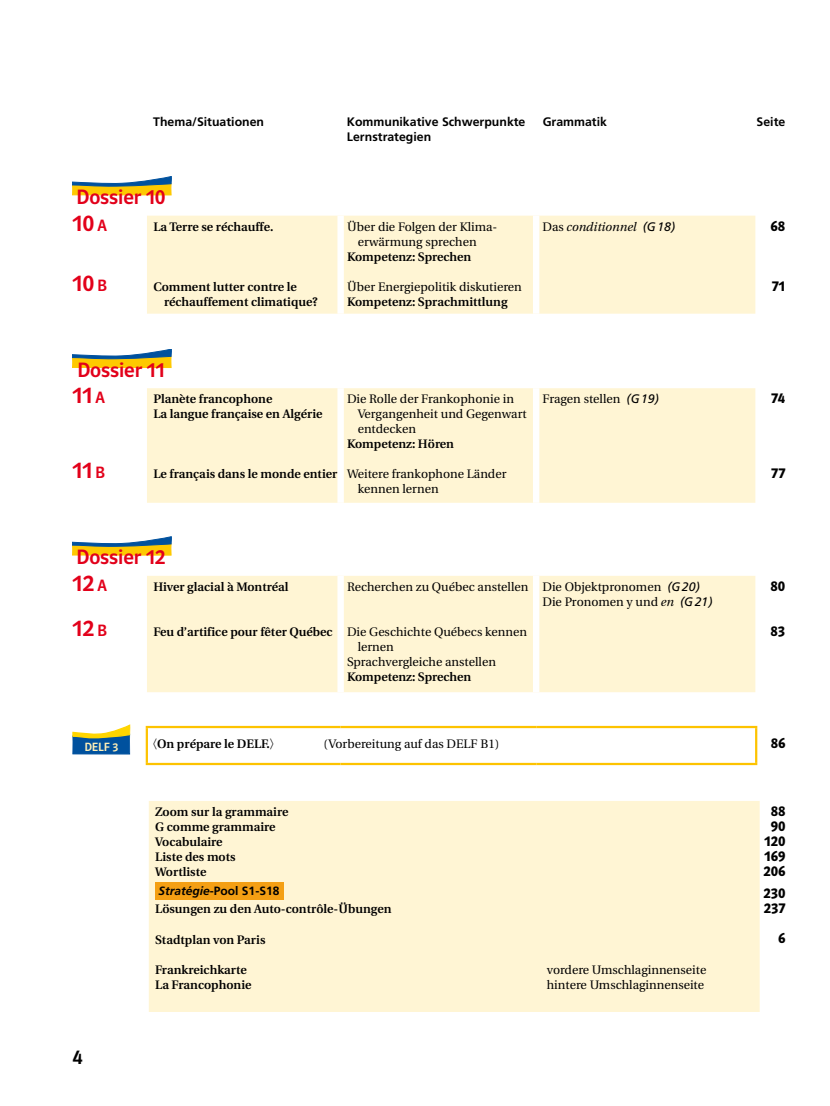
<style>
.page{position:relative;width:830px;height:1106px;background:#fff}
.page>*{position:absolute;margin:0;border:0;box-sizing:border-box;transform-origin:0 0}
.t1{font:24px/45px "Polo ST11 K Krftg";color:#e2001a}
.t2{font:21px "Polo ST11 K Krftg";color:#000}
.t3{font:20.85px "Polo ST11 K Krftg";letter-spacing:-.005em;color:#e2001a}
.t4{font:15px/15px "Polo ST11 K Hfett";color:#000;text-align:center}
.t5{font:600 12.3px/15px "Utopia";color:#000}
.t6{font:12.3px/15px "Utopia";color:#000}
.t7{font:700 12.3px/15px "Frutiger LT";color:#000}
.t8{font:italic 12.3px "Utopia";color:#000}
.t9{font:700 12px "Frutiger LT";color:#000}
.t10{font:12px "Polo ST11 K Krftg";color:#ffefb6}
.s1{font-size:21.6px}
.s2{font-size:16.5px}
.s3{font-style:normal}
.s4{font-family:"Frutiger LT"}
.s5{font-family:"Frutiger LT";font-style:italic}
.s6{font-style:italic}
</style>
<div class="page">
<svg style="left:72px;top:176px;width:99px;height:19px"></svg>
<div style="left:147px;top:216px;width:608px;height:98px;background:#fff5d4"></div>
<div style="left:337px;top:216px;width:6px;height:98px;background:#fff"></div>
<div style="left:532px;top:216px;width:7px;height:98px;background:#fff"></div>
<svg style="left:72px;top:349px;width:99px;height:18px"></svg>
<div style="left:147px;top:388px;width:608px;height:115px;background:#fff5d4"></div>
<div style="left:337px;top:388px;width:6px;height:115px;background:#fff"></div>
<div style="left:532px;top:388px;width:7px;height:115px;background:#fff"></div>
<svg style="left:72px;top:536px;width:99px;height:19px"></svg>
<div style="left:147px;top:576px;width:608px;height:116px;background:#fff5d4"></div>
<div style="left:337px;top:576px;width:6px;height:116px;background:#fff"></div>
<div style="left:532px;top:576px;width:7px;height:116px;background:#fff"></div>
<hr style="left:146px;top:726px;width:194px;height:2px;background:#fdc300">
<hr style="left:146px;top:728px;width:2px;height:35px;background:#fdc300">
<hr style="left:340px;top:726px;width:196px;height:2px;background:#fdc300">
<hr style="left:536px;top:726px;width:221px;height:2px;background:#fdc300">
<hr style="left:754px;top:728px;width:3px;height:35px;background:#fdc300">
<hr style="left:146px;top:763px;width:194px;height:2px;background:#fdc300">
<hr style="left:340px;top:763px;width:196px;height:2px;background:#fdc300">
<hr style="left:536px;top:763px;width:221px;height:2px;background:#fdc300">
<svg style="left:73px;top:725px;width:57px;height:29px"></svg>
<div style="left:149px;top:801px;width:610px;height:211px;background:#fff5d4"></div>
<div style="left:155px;top:882px;width:129px;height:18px;background:#f49f13"></div>
<p class="t7" style="left:153px;top:114px;width:112px">Thema/Situationen</p>
<p class="t7" style="left:347px;top:114px;width:180px">Kommunikative Schwerpunkte<br>Lernstrategien</p>
<p class="t7" style="left:542px;top:114px;width:66px">Grammatik</p>
<p class="t7" style="left:756px;top:114px;width:30px">Seite</p>
<h3 class="t3" style="left:76px;top:186px;width:91px">Dossier <span class="s1">10</span></h3>
<h1 class="t1" style="left:72px;top:200px;width:36px">10<span class="s2">A</span></h1>
<p class="t5" style="left:153px;top:219px;width:122px">La Terre se réchauffe.</p>
<h1 class="t1" style="left:72px;top:260px;width:36px">10<span class="s2">B</span></h1>
<p class="t5" style="left:164px;top:279px;width:155px;text-indent:-11px">Comment lutter contre le réchauffement climatique?</p>
<p class="t6" style="left:357px;top:219px;width:141px;text-indent:-11px">Über die Folgen der Klima&shy;erwärmung sprechen</p>
<p class="t5" style="left:347px;top:249px;width:126px">Kompetenz: Sprechen</p>
<p class="t6" style="left:347px;top:279px;width:176px">Über Energiepolitik diskutieren</p>
<p class="t5" style="left:347px;top:294px;width:162px">Kompetenz: Sprachmittlung</p>
<p class="t8" style="left:542px;top:220px;width:134px"><span class="s3">Das</span> conditionnel <span class="s4">(G18)</span></p>
<p class="t4" style="left:770px;top:218px;width:16px">68</p>
<p class="t4" style="left:771px;top:278px;width:15px">71</p>
<h3 class="t3" style="left:77px;top:358px;width:89px">Dossier <span class="s1">11</span></h3>
<h1 class="t1" style="left:72px;top:373px;width:34px">11<span class="s2">A</span></h1>
<p class="t5" style="left:153px;top:392px;width:171px">Planète francophone<br>La langue française en Algérie</p>
<h1 class="t1" style="left:72px;top:448px;width:34px">11<span class="s2">B</span></h1>
<p class="t5" style="left:153px;top:467px;width:185px">Le français dans le monde entier</p>
<p class="t6" style="left:357px;top:392px;width:171px;text-indent:-11px">Die Rolle der Frankophonie in<br>Vergangenheit und Gegenwart entdecken</p>
<p class="t5" style="left:347px;top:437px;width:108px">Kompetenz: Hören</p>
<p class="t6" style="left:357px;top:467px;width:150px;text-indent:-11px">Weitere frankophone Länder kennen lernen</p>
<p class="t6" style="left:542px;top:392px;width:118px">Fragen stellen <span class="s5">(G19)</span></p>
<p class="t4" style="left:770px;top:391px;width:15px">74</p>
<p class="t4" style="left:770px;top:466px;width:16px">77</p>
<h3 class="t3" style="left:76px;top:546px;width:91px">Dossier <span class="s1">12</span></h3>
<h1 class="t1" style="left:72px;top:560px;width:36px">12<span class="s2">A<br></span>12<span class="s2">B</span></h1>
<p class="t5" style="left:153px;top:579px;width:137px">Hiver glacial à Montréal</p>
<p class="t5" style="left:153px;top:624px;width:181px">Feu d’artifice pour fêter Québec</p>
<p class="t6" style="left:347px;top:579px;width:183px">Recherchen zu Québec anstellen</p>
<p class="t6" style="left:347px;top:624px;width:181px">Die Geschichte Québecs kennen</p>
<p class="t6" style="left:357px;top:639px;width:38px">lernen</p>
<p class="t6" style="left:347px;top:654px;width:150px">Sprachvergleiche anstellen</p>
<p class="t5" style="left:347px;top:669px;width:126px">Kompetenz: Sprechen</p>
<p class="t6" style="left:542px;top:579px;width:171px">Die Objektpronomen <span class="s5">(G20)<br></span>Die Pronomen y und <span class="s6">en</span> <span class="s5">(G21)</span></p>
<p class="t4" style="left:770px;top:578px;width:16px">80</p>
<p class="t4" style="left:770px;top:623px;width:16px">83</p>
<p class="t10" style="left:84px;top:740px;width:36px">DELF 3</p>
<p class="t5" style="left:153px;top:737px;width:122px">〈On prépare le DELF.〉</p>
<p class="t6" style="left:323px;top:737px;width:177px">(Vorbereitung auf das DELF B1)</p>
<p class="t4" style="left:770px;top:736px;width:16px">86</p>
<h2 class="t2" style="left:72px;top:1045px;width:12px">4</h2>
<p class="t5" style="left:155px;top:804px;width:135px">Zoom sur la grammaire<br>G comme grammaire<br>Vocabulaire<br>Liste des mots<br>Wortliste</p>
<p class="t9" style="left:158px;top:884px;width:122px"><span class="s6">Stratégie</span>-Pool S1-S18</p>
<p class="t5" style="left:155px;top:902px;width:238px">Lösungen zu den Auto-contrôle-Übungen</p>
<p class="t5" style="left:155px;top:932px;width:112px">Stadtplan von Paris</p>
<p class="t5" style="left:155px;top:962px;width:98px">Frankreichkarte<br>La Francophonie</p>
<p class="t6" style="left:546px;top:962px;width:161px">vordere Umschlaginnenseite hintere Umschlaginnenseite</p>
<p class="t4" style="left:763px;top:803px;width:23px">88<br>90<br>120<br>169<br>206</p>
<p class="t4" style="left:763px;top:886px;width:24px;text-align:left">230<br>237</p>
<p class="t4" style="left:777px;top:931px;width:9px">6</p>
</div>
